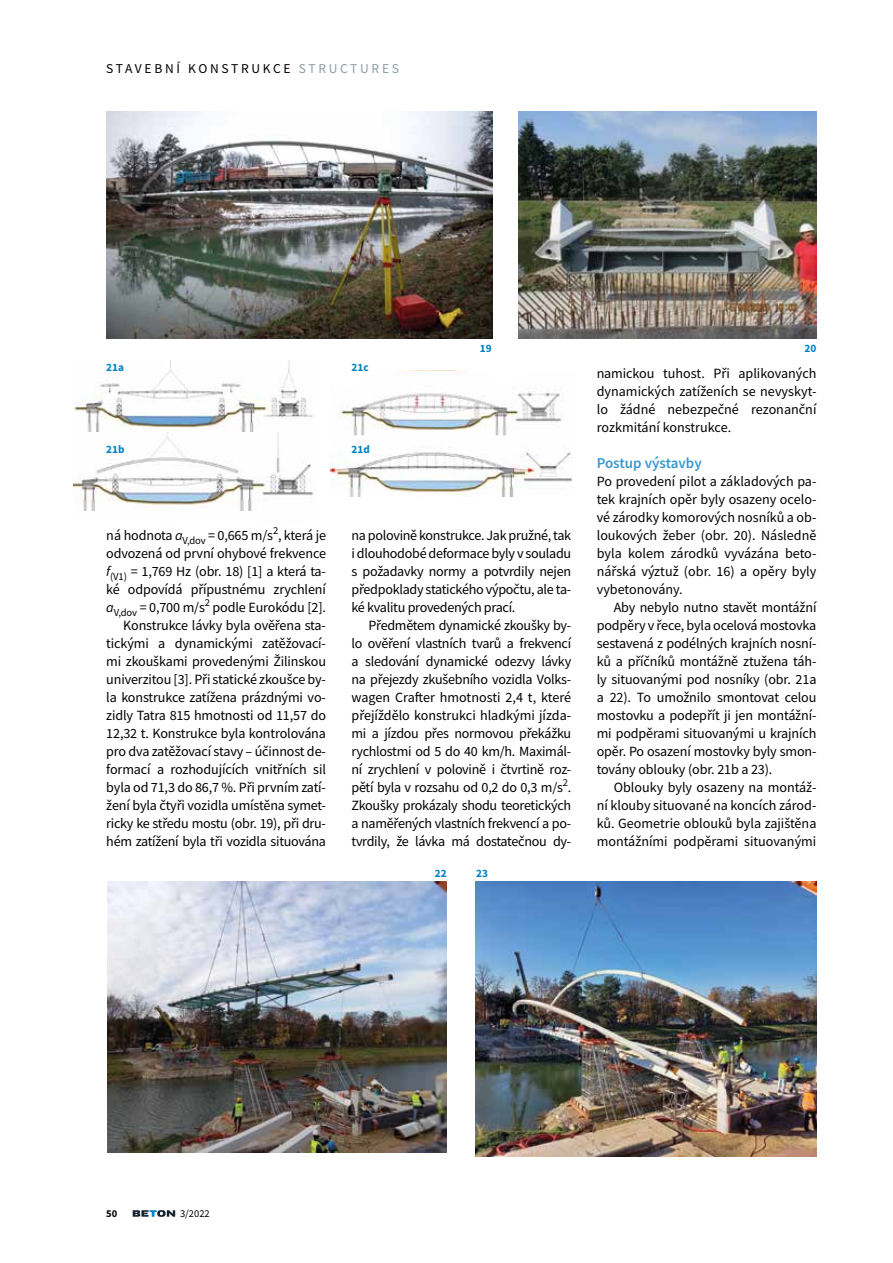
<style>
.page{position:relative;width:893px;height:1263px;background:#fff}
.page>*{position:absolute;margin:0;border:0;box-sizing:border-box;transform-origin:0 0}
.t1{font:600 15px "Source Sans Pro";color:#3798d1}
.t2{font:14.1px/18px "Source Sans Pro";letter-spacing:-.01em;color:#000;text-align:justify}
.t3{font:13.5px "Source Sans Pro";letter-spacing:.2em;color:#000}
.t4{font:700 11.25px "Source Sans Pro";color:#0083c5}
.t5{font:10.5px "Source Sans Pro";color:#000}
.t6{font:700 10.5px "Source Sans Pro";color:#000}
.s1{color:#8c9da6}
.s2{font-style:italic}
</style>
<div class="page">
<svg style="left:133px;top:1210px;width:42px;height:7px"></svg>
<img style="left:74px;top:360px;width:239px;height:71px">
<img style="left:74px;top:433px;width:240px;height:77px">
<img style="left:339px;top:390px;width:223px;height:45px">
<img style="left:331px;top:452px;width:242px;height:44px">
<img style="left:107px;top:881px;width:339px;height:271px">
<img style="left:476px;top:881px;width:340px;height:276px">
<img style="left:519px;top:111px;width:297px;height:227px">
<img style="left:106px;top:111px;width:387px;height:228px">
<p class="t3" style="left:106px;top:60px;width:294px">STAVEBNÍ KONSTRUKCE <span class="s1">STRUCTURES</span></p>
<p class="t4" style="left:480px;top:340px;width:13px">19</p>
<p class="t4" style="left:804px;top:340px;width:13px">20</p>
<p class="t4" style="left:106px;top:360px;width:19px">21a</p>
<p class="t4" style="left:351px;top:360px;width:19px">21c</p>
<p class="t4" style="left:106px;top:441px;width:20px">21b</p>
<p class="t4" style="left:351px;top:441px;width:20px">21d</p>
<p class="t2" style="left:106px;top:526px;width:221px;text-align:right">ná hodnota <span class="s2">a</span><sub>V,dov</sub> = 0,665 m/s<sup>2</sup>, která je odvozená od první ohybové frekvence <span class="s2">f</span><sub>(V1)</sub> = 1,769 Hz (obr. 18) [1] a která ta&shy;ké odpovídá přípustnému zrychlení <span class="s2">a</span><sub>V,dov</sub> = 0,700 m/s<sup>2</sup> podle Eurokódu [2].<br>Konstrukce lávky byla ověřena sta&shy;tickými a dynamickými zatěžovací&shy;mi zkouškami provedenými Žilinskou univerzitou [3]. Při statické zkoušce by&shy;la konstrukce zatížena prázdnými vo&shy;zidly Tatra 815 hmotnosti od 11,57 do 12,32 t. Konstrukce byla kontrolována pro dva zatěžovací stavy – účinnost de&shy;formací a rozhodujících vnitřních sil byla od 71,3 do 86,7 %. Při prvním zatí&shy;žení byla čtyři vozidla umístěna symet&shy;ricky ke středu mostu (obr. 19), při dru&shy;hém zatížení byla tři vozidla situována</p>
<p class="t2" style="left:351px;top:526px;width:221px">na polovině konstrukce. Jak pružné, tak i dlouhodobé deformace byly v souladu s požadavky normy a potvrdily nejen předpoklady statického výpočtu, ale ta&shy;ké kvalitu provedených prací.</p>
<p class="t2" style="left:351px;top:616px;width:221px;text-indent:17px">Předmětem dynamické zkoušky by&shy;lo ověření vlastních tvarů a frekvencí a sledování dynamické odezvy lávky na přejezdy zkušebního vozidla Volks&shy;wagen Crafter hmotnosti 2,4 t, které přejíždělo konstrukci hladkými jízda&shy;mi a jízdou přes normovou překážku rychlostmi od 5 do 40 km/h. Maximál&shy;ní zrychlení v polovině i čtvrtině roz&shy;pětí byla v rozsahu od 0,2 do 0,3 m/s<sup>2</sup>.<br>Zkoušky prokázaly shodu teoretických a naměřených vlastních frekvencí a po&shy;tvrdily, že lávka má dostatečnou dy-</p>
<p class="t4" style="left:435px;top:865px;width:13px">22</p>
<p class="t4" style="left:476px;top:865px;width:13px">23</p>
<p class="t2" style="left:597px;top:364px;width:221px">namickou tuhost. Při aplikovaných dynamických zatíženích se nevyskyt&shy;lo žádné nebezpečné rezonanční rozkmitání konstrukce.</p>
<p class="t1" style="left:597px;top:453px;width:107px">Postup výstavby</p>
<p class="t2" style="left:597px;top:472px;width:221px">Po provedení pilot a základových pa&shy;tek krajních opěr byly osazeny ocelo&shy;vé zárodky komorových nosníků a ob&shy;loukových žeber (obr. 20). Následně byla kolem zárodků vyvázána beto&shy;nářská výztuž (obr. 16) a opěry byly vybetonovány.</p>
<p class="t2" style="left:597px;top:598px;width:221px;text-indent:17px">Aby nebylo nutno stavět montážní podpěry v řece, byla ocelová mostovka sestavená z podélných krajních nosní&shy;ků a příčníků montážně ztužena táh&shy;ly situovanými pod nosníky (obr. 21a a 22). To umožnilo smontovat celou mostovku a podepřít ji jen montážní&shy;mi podpěrami situovanými u krajních opěr. Po osazení mostovky byly smon&shy;továny oblouky (obr. 21b a 23).</p>
<p class="t2" style="left:597px;top:778px;width:221px;text-indent:17px">Oblouky byly osazeny na montáž&shy;ní klouby situované na koncích zárod&shy;ků. Geometrie oblouků byla zajištěna montážními podpěrami situovanými</p>
<p class="t6" style="left:106px;top:1206px;width:13px">50</p>
<p class="t5" style="left:180px;top:1207px;width:31px">3/2022</p>
</div>
